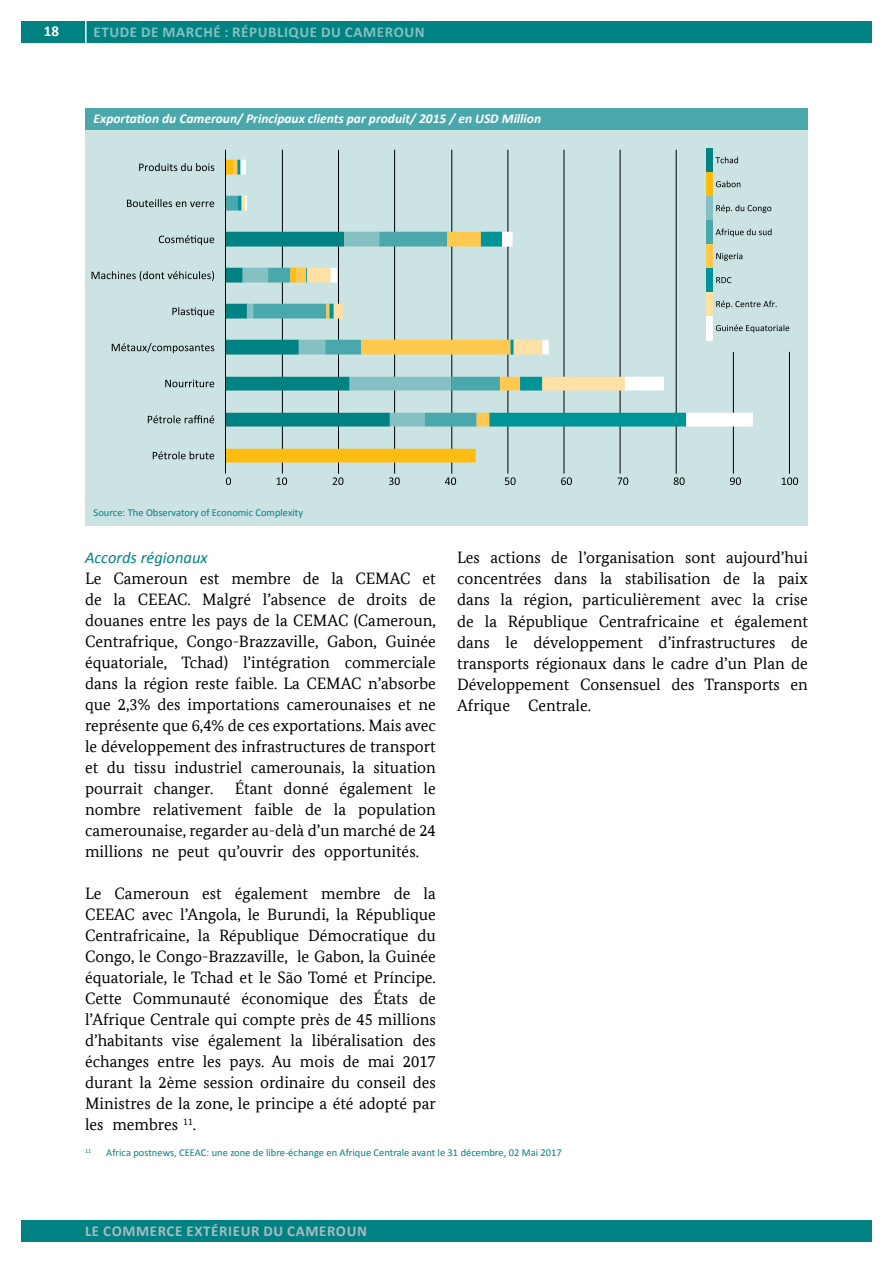
<style>
.page{position:relative;width:893px;height:1263px;background:#fff}
.page>*{position:absolute;margin:0;border:0;box-sizing:border-box;transform-origin:0 0}
.t1{font:16.5px/21px "Bundes Serif Office T";color:#000;text-align:justify}
.t2{font:italic 16.5px "Calibri";color:#008283}
.t3{font:700 15px "Calibri";letter-spacing:.04em;color:#85c0c3}
.t4{font:700 15px "Calibri";letter-spacing:.04em;color:#abbac3}
.t5{font:700 15px "Calibri";color:#fff}
.t6{font:italic 700 13.5px "Calibri";color:#fff}
.t7{font:10.5px "Calibri";color:#008283}
.t8{font:6.15px "Calibri";color:#008283}
</style>
<div class="page">
<div style="left:21px;top:21px;width:851px;height:22px;background:#008283"></div>
<div style="left:21px;top:1220px;width:851px;height:22px;background:#008283"></div>
<hr style="left:85px;top:17px;width:2px;height:30px;background:#fff">
<div style="left:85px;top:109px;width:723px;height:416px;background:#cbe3e3"></div>
<div style="left:85px;top:109px;width:723px;height:21px;background:#4aa8ac"></div>
<div style="left:706px;top:148px;width:6px;height:24px;background:#008283"></div>
<svg style="left:716px;top:157px;width:22px;height:3px"></svg>
<svg style="left:753px;top:206px;width:18px;height:7px"></svg>
<svg style="left:753px;top:229px;width:18px;height:7px"></svg>
<svg style="left:753px;top:301px;width:24px;height:7px"></svg>
<svg style="left:753px;top:325px;width:36px;height:8px"></svg>
<hr style="left:789px;top:352px;width:1px;height:122px;background:#000">
<hr style="left:733px;top:352px;width:1px;height:122px;background:#000">
<hr style="left:676px;top:150px;width:1px;height:324px;background:#000">
<hr style="left:620px;top:150px;width:1px;height:324px;background:#000">
<hr style="left:564px;top:150px;width:1px;height:324px;background:#000">
<hr style="left:508px;top:150px;width:1px;height:324px;background:#000">
<hr style="left:451px;top:150px;width:1px;height:324px;background:#000">
<hr style="left:394px;top:150px;width:1px;height:324px;background:#000">
<hr style="left:338px;top:150px;width:1px;height:324px;background:#000">
<hr style="left:282px;top:150px;width:1px;height:324px;background:#000">
<svg style="left:226px;top:160px;width:250px;height:302px"></svg>
<svg style="left:241px;top:160px;width:512px;height:266px"></svg>
<svg style="left:226px;top:477px;width:5px;height:8px"></svg>
<svg style="left:277px;top:477px;width:10px;height:8px"></svg>
<svg style="left:333px;top:477px;width:10px;height:8px"></svg>
<svg style="left:389px;top:477px;width:11px;height:8px"></svg>
<svg style="left:445px;top:477px;width:11px;height:8px"></svg>
<svg style="left:505px;top:477px;width:11px;height:8px"></svg>
<svg style="left:561px;top:477px;width:11px;height:8px"></svg>
<svg style="left:617px;top:477px;width:11px;height:8px"></svg>
<svg style="left:674px;top:477px;width:11px;height:8px"></svg>
<svg style="left:730px;top:477px;width:11px;height:8px"></svg>
<svg style="left:782px;top:477px;width:16px;height:8px"></svg>
<svg style="left:153px;top:451px;width:61px;height:8px"></svg>
<svg style="left:148px;top:415px;width:66px;height:8px"></svg>
<svg style="left:165px;top:380px;width:49px;height:7px"></svg>
<svg style="left:112px;top:343px;width:102px;height:10px"></svg>
<svg style="left:172px;top:307px;width:42px;height:10px"></svg>
<svg style="left:92px;top:271px;width:122px;height:10px"></svg>
<svg style="left:159px;top:235px;width:55px;height:10px"></svg>
<svg style="left:127px;top:199px;width:87px;height:8px"></svg>
<svg style="left:139px;top:163px;width:75px;height:8px"></svg>
<hr style="left:225px;top:150px;width:1px;height:324px;background:#000">
<p class="t5" style="left:44px;top:22px;width:17px">18</p>
<p class="t3" style="left:94px;top:22px;width:333px">ETUDE DE MARCHÉ : RÉPUBLIQUE DU CAMEROUN</p>
<p class="t6" style="left:94px;top:110px;width:449px">Exportation du Cameroun/ Principaux clients par produit/ 2015 / en USD Million</p>
<p class="t7" style="left:94px;top:506px;width:211px">Source: The Observatory of Economic Complexity</p>
<p class="t2" style="left:85px;top:546px;width:124px">Accords régionaux</p>
<p class="t1" style="left:85px;top:568px;width:352px">Le Cameroun est membre de la CEMAC et de la CEEAC. Malgré l’absence de droits de douanes entre les pays de la CEMAC (Cameroun, Centrafrique, Congo-Brazzaville, Gabon, Guinée équatoriale, Tchad) l’intégration commerciale dans la région reste faible. La CEMAC n’absorbe que 2,3% des importations camerounaises et ne représente que 6,4% de ces exportations. Mais avec le développement des infrastructures de transport et du tissu industriel camerounais, la situation pourrait changer.</p>
<p class="t1" style="left:85px;top:778px;width:352px;text-indent:150px">Étant donné également le nombre relativement faible de la population camerounaise, regarder au-delà d’un marché de 24 millions ne peut qu’ouvrir des opportunités.</p>
<p class="t1" style="left:85px;top:883px;width:352px">Le Cameroun est également membre de la CEEAC avec l’Angola, le Burundi, la République Centrafricaine, la République Démocratique du Congo, le Congo-Brazzaville, le Gabon, la Guinée équatoriale, le Tchad et le São Tomé et Príncipe.<br>Cette Communauté économique des États de l’Afrique Centrale qui compte près de 45 millions d’habitants vise également la libéralisation des échanges entre les pays. Au mois de mai 2017 durant la 2ème session ordinaire du conseil des Ministres de la zone, le principe a été adopté par les membres <sup>11</sup>.</p>
<p class="t1" style="left:457px;top:547px;width:352px">Les actions de l’organisation sont aujourd’hui concentrées dans la stabilisation de la paix dans la région, particulièrement avec la crise de la République Centrafricaine et également dans le développement d’infrastructures de transports régionaux dans le cadre d’un Plan de Développement Consensuel des Transports en Afrique Centrale.</p>
<p class="t8" style="left:85px;top:1146px;width:8px">11</p>
<p class="t7" style="left:106px;top:1146px;width:457px">Africa postnews, CEEAC: une zone de libre-échange en Afrique Centrale avant le 31 décembre, 02 Mai 2017</p>
<p class="t4" style="left:85px;top:1221px;width:29px">LE COMMERCE</p>
<p class="t4" style="left:186px;top:1221px;width:42px">EXTÉRIEUR</p>
<p class="t4" style="left:263px;top:1221px;width:44px">DU CAMEROU</p>
<p class="t4" style="left:357px;top:1221px;width:11px">N</p>
</div>
